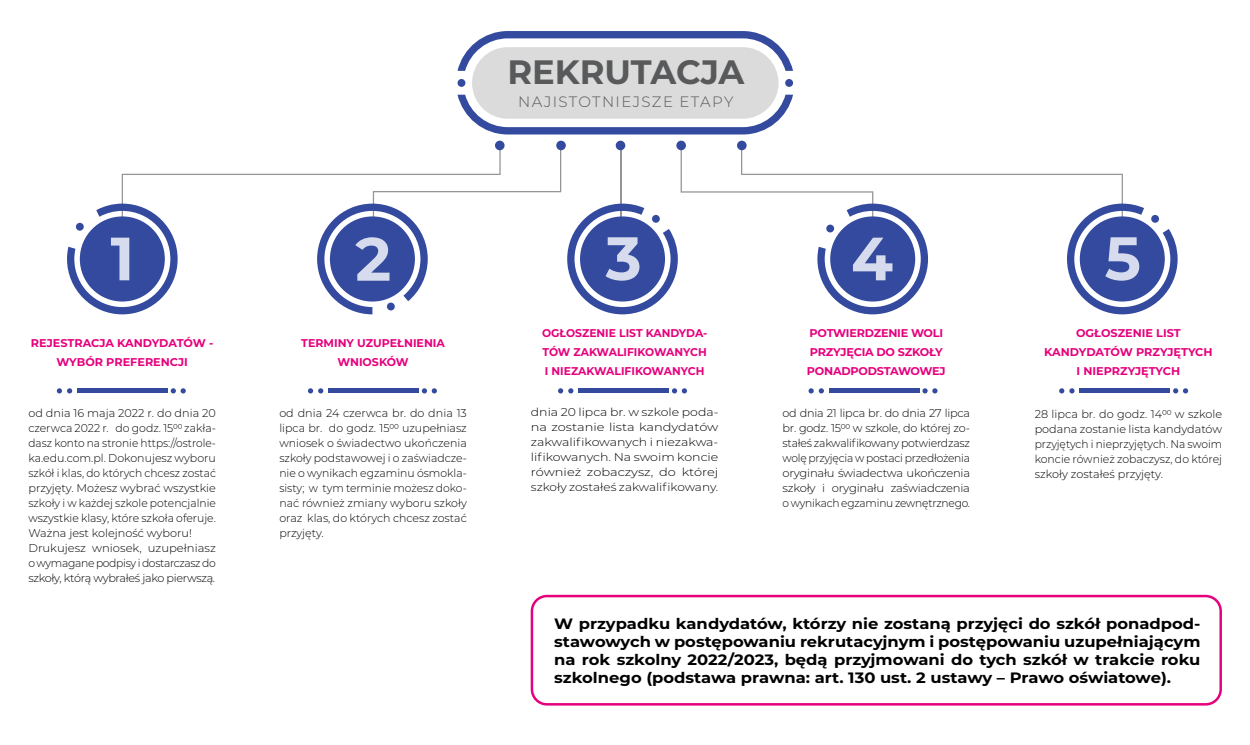
<style>
.page{position:relative;width:1250px;height:745px;background:#fff}
.page>*{position:absolute;margin:0;border:0;box-sizing:border-box;transform-origin:0 0}
.t1{font:700 33.75px "Montserrat";color:#58595b}
.t2{font:700 15px/18px "Montserrat";color:#000;text-align:justify;scale:1.09 1}
.t3{font:300 15px "Montserrat";letter-spacing:.09em;color:#58595b}
.t4{font:300 11.25px/15px "Montserrat";color:#000;text-align:justify}
.t5{font:700 11.25px/18.8px "Montserrat";letter-spacing:-.005em;color:#e6007d;text-align:center}
.t6{font:300 11.25px/15px "Montserrat";color:#000;text-align:justify;scale:1.11 1}
.t7{font:700 11.25px/18.8px "Montserrat";letter-spacing:-.005em;color:#e6007d;text-align:justify;scale:.96 1}
</style>
<div class="page">
<div style="left:77px;top:388px;width:91px;height:5px;background:#334a9e"></div>
<svg style="left:171px;top:388px;width:15px;height:5px"></svg>
<svg style="left:57px;top:388px;width:15px;height:5px"></svg>
<div style="left:328px;top:388px;width:91px;height:5px;background:#334a9e"></div>
<svg style="left:422px;top:388px;width:15px;height:5px"></svg>
<svg style="left:308px;top:388px;width:15px;height:5px"></svg>
<div style="left:578px;top:388px;width:91px;height:5px;background:#334a9e"></div>
<svg style="left:672px;top:388px;width:15px;height:5px"></svg>
<svg style="left:558px;top:388px;width:15px;height:5px"></svg>
<div style="left:829px;top:388px;width:90px;height:5px;background:#334a9e"></div>
<svg style="left:922px;top:388px;width:16px;height:5px"></svg>
<svg style="left:809px;top:388px;width:15px;height:5px"></svg>
<div style="left:1079px;top:388px;width:91px;height:5px;background:#334a9e"></div>
<svg style="left:1173px;top:388px;width:15px;height:5px"></svg>
<svg style="left:1059px;top:388px;width:16px;height:5px"></svg>
<div style="left:472px;top:47px;width:307px;height:72px;background:#dbdbdb;border-radius:36px"></div>
<div style="left:458px;top:79px;width:7px;height:8px;background:#334a9e;border-radius:50%"></div>
<div style="left:785px;top:79px;width:8px;height:8px;background:#334a9e;border-radius:50%"></div>
<svg style="left:458px;top:31px;width:335px;height:40px"></svg>
<svg style="left:458px;top:95px;width:335px;height:39px"></svg>
<svg style="left:67px;top:147px;width:494px;height:167px"></svg>
<svg style="left:567px;top:145px;width:611px;height:169px"></svg>
<div style="left:616px;top:141px;width:9px;height:9px;background:#334a9e;border-radius:50%"></div>
<div style="left:556px;top:141px;width:10px;height:9px;background:#334a9e;border-radius:50%"></div>
<div style="left:495px;top:141px;width:10px;height:9px;background:#334a9e;border-radius:50%"></div>
<div style="left:737px;top:141px;width:10px;height:9px;background:#334a9e;border-radius:50%"></div>
<div style="left:676px;top:141px;width:10px;height:9px;background:#334a9e;border-radius:50%"></div>
<div style="left:531px;top:594px;width:691px;height:111px;border:2px solid #e6007d;border-radius:15px"></div>
<h1 class="t1" style="left:507px;top:48px;width:238px">REKRUTACJA</h1>
<h2 class="t3" style="left:518px;top:91px;width:217px">NAJISTOTNIEJSZE ETAPY</h2>
<p class="t5" style="left:31px;top:332px;width:184px">REJESTRACJA KANDYDATÓW -<br>WYBÓR PREFERENCJI</p>
<p class="t5" style="left:301px;top:332px;width:145px">TERMINY UZUPEŁNIENIA<br>WNIOSKÓW</p>
<p class="t7" style="left:542px;top:323px;width:173px">OGŁOSZENIE LIST KANDYDA-TÓW ZAKWALIFIKOWANYCH I NIEZAKWALIFIKOWANYCH</p>
<p class="t5" style="left:807px;top:323px;width:140px;text-align:left">POTWIERDZENIE WOLI<br>PRZYJĘCIA DO SZKOŁY<br>PONADPODSTAWOWEJ</p>
<p class="t5" style="left:1044px;top:323px;width:170px">OGŁOSZENIE LIST<br>KANDYDATÓW PRZYJĘTYCH<br>I NIEPRZYJĘTYCH</p>
<p class="t4" style="left:28px;top:405px;width:189px;text-align:left">od dnia 16 maja 2022 r. do dnia 20 czerwca 2022 r. do godz. 1500 zakła&shy;dasz konto na stronie https://ostrole&shy;ka.edu.com.pl. Dokonujesz wyboru szkół i klas, do których chcesz zostać przyjęty. Możesz wybrać wszystkie szkoły i w każdej szkole potencjalnie wszystkie klasy, które szkoła oferuje.<br>Ważna jest kolejność wyboru!<br>Drukujesz wniosek, uzupełniasz o wymagane podpisy i dostarczasz do szkoły, którą wybrałeś jako pierwszą.</p>
<p class="t4" style="left:279px;top:404px;width:189px">od dnia 24 czerwca br. do dnia 13 lipca br. do godz. 1500 uzupełniasz wniosek o świadectwo ukończenia szkoły podstawowej i o zaświadcze&shy;nie o wynikach egzaminu ósmokla&shy;sisty; w tym terminie możesz doko&shy;nać również zmiany wyboru szkoły oraz klas, do których chcesz zostać przyjęty.</p>
<p class="t6" style="left:531px;top:403px;width:170px">dnia 20 lipca br. w szkole poda&shy;na zostanie lista kandydatów zakwalifikowanych i niezakwa&shy;lifikowanych. Na swoim koncie również zobaczysz, do której szkoły zostałeś zakwalifikowany.</p>
<p class="t2" style="left:554px;top:613px;width:594px">W przypadku kandydatów, którzy nie zostaną przyjęci do szkół ponadpod&shy;stawowych w postępowaniu rekrutacyjnym i postępowaniu uzupełniającym na rok szkolny 2022/2023, będą przyjmowani do tych szkół w trakcie roku szkolnego (podstawa prawna: art. 130 ust. 2 ustawy – Prawo oświatowe).</p>
<p class="t4" style="left:783px;top:405px;width:189px">od dnia 21 lipca br. do dnia 27 lipca br. godz. 1500 w szkole, do której zo&shy;stałeś zakwalifikowany potwierdzasz wolę przyjęcia w postaci przedłożenia oryginału świadectwa ukończenia szkoły i oryginału zaświadczenia o wynikach egzaminu zewnętrznego.</p>
<p class="t4" style="left:1035px;top:406px;width:189px">28 lipca br. do godz. 1400 w szkole podana zostanie lista kandydatów przyjętych i nieprzyjętych. Na swoim koncie również zobaczysz, do której szkoły zostałeś przyjęty.</p>
</div>
